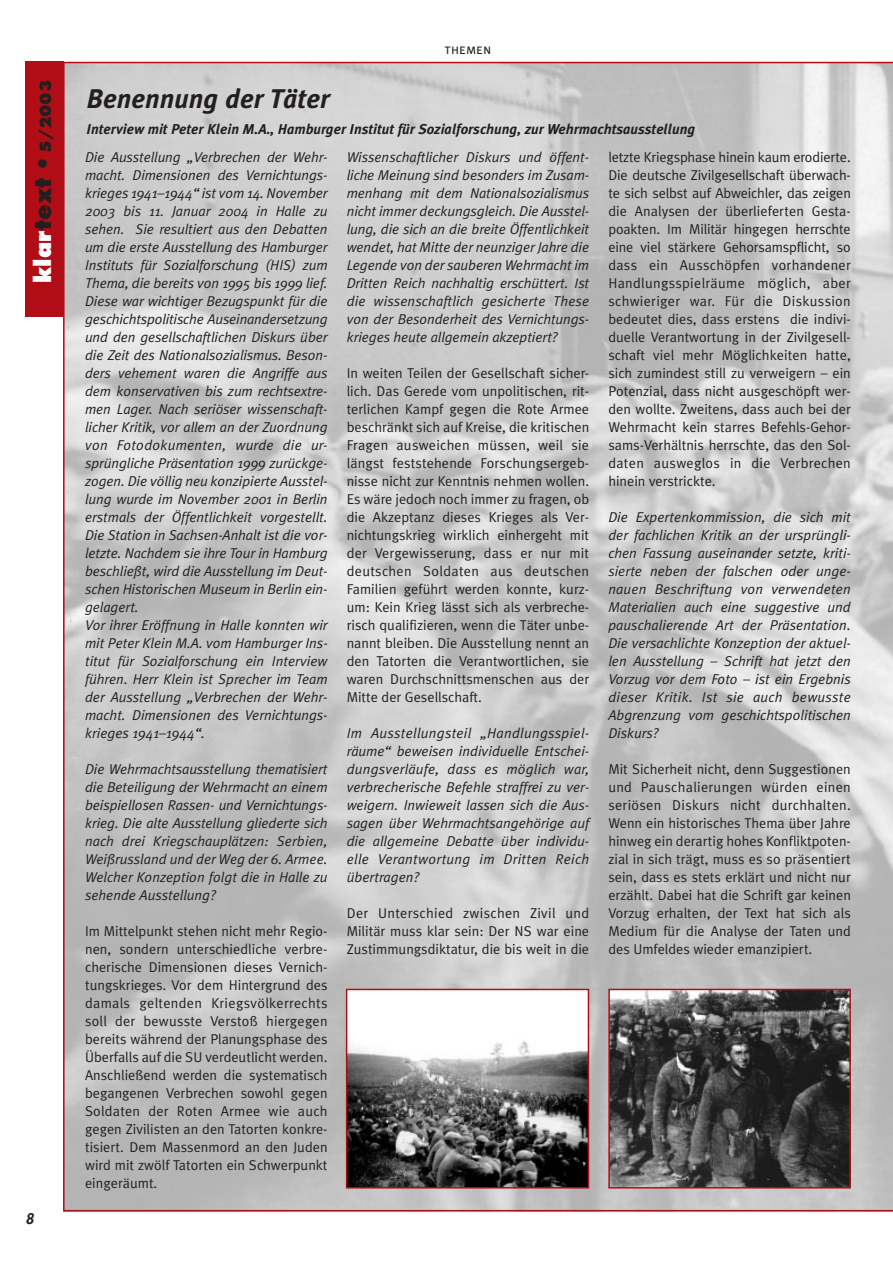
<style>
.page{position:relative;width:893px;height:1263px;background:#fff}
.page>*{position:absolute;margin:0;border:0;box-sizing:border-box;transform-origin:0 0}
.t1{font:italic 700 27px "Meta Plus";color:#231f1f}
.t2{font:800 15px "Futura";color:#231f1f}
.t3{font:italic 14.25px/18px "Meta Plus Normal";letter-spacing:-.005em;color:#231f1f;text-align:justify}
.t4{font:14.25px/18px "Meta Plus Normal";color:#231f1f;text-align:justify}
.t5{font:italic 700 14.25px "Meta Plus";color:#231f1f}
.t6{font:14.25px "Meta Plus Normal Caps";color:#231f1f}
.t7{font:italic 800 14.25px "Futura";color:#231f1f}
.s1{font-size:22.5px;color:#fff}
.s2{font-size:22.5px}
</style>
<div class="page">
<img style="left:65px;top:63px;width:827px;height:1147px">
<div style="left:26px;top:62px;width:38px;height:255px;background:#b10d16"></div>
<hr style="left:60px;top:62px;width:832px;height:1px;background:#b10d16">
<hr style="left:63px;top:63px;width:2px;height:1148px;background:#b10d16">
<hr style="left:64px;top:1210px;width:828px;height:1px;background:#b10d16">
<img style="left:349px;top:992px;width:237px;height:194px">
<div style="left:346px;top:989px;width:243px;height:200px;border:2px solid #b10d16"></div>
<img style="left:611px;top:992px;width:236px;height:194px">
<div style="left:608px;top:989px;width:242px;height:200px;border:2px solid #b10d16"></div>
<p class="t2" style="left:39px;top:283px;width:205px;rotate:-90deg"><span class="s1">klar</span><span class="s2">text •</span>5/2003</p>
<p class="t7" style="left:26px;top:1212px;width:10px">8</p>
<p class="t6" style="left:444px;top:41px;width:48px">themen</p>
<h1 class="t1" style="left:87px;top:88px;width:245px">Benennung der Täter</h1>
<p class="t5" style="left:87px;top:123px;width:610px">Interview mit Peter Klein M.A., Hamburger Institut für Sozialforschung, zur Wehrmachtsausstellung</p>
<p class="t3" style="left:85px;top:149px;width:244px;text-align:left">Die Ausstellung „Verbrechen der Wehr&shy;macht. Dimensionen des Vernichtungs&shy;krieges 1941–1944“ ist vom 14. November 2003 bis 11. Januar 2004 in Halle zu sehen. Sie resultiert aus den Debatten um die erste Ausstellung des Hamburger Instituts für Sozialforschung (HIS) zum Thema, die bereits von 1995 bis 1999 lief.<br>Diese war wichtiger Bezugspunkt für die geschichtspolitische Auseinandersetzung und den gesellschaftlichen Diskurs über die Zeit des Nationalsozialismus. Beson&shy;ders vehement waren die Angriffe aus dem konservativen bis zum rechtsextre&shy;men Lager. Nach seriöser wissenschaft&shy;licher Kritik, vor allem an der Zuordnung von Fotodokumenten, wurde die ur&shy;sprüngliche Präsentation 1999 zurückge&shy;zogen. Die völlig neu konzipierte Ausstel&shy;lung wurde im November 2001 in Berlin erstmals der Öffentlichkeit vorgestellt.<br>Die Station in Sachsen-Anhalt ist die vor&shy;letzte. Nachdem sie ihre Tour in Hamburg beschließt, wird die Ausstellung im Deut&shy;schen Historischen Museum in Berlin ein&shy;gelagert.<br>Vor ihrer Eröffnung in Halle konnten wir mit Peter Klein M.A. vom Hamburger Ins&shy;titut für Sozialforschung ein Interview führen. Herr Klein ist Sprecher im Team der Ausstellung „Verbrechen der Wehr&shy;macht. Dimensionen des Vernichtungs&shy;krieges 1941–1944“.</p>
<p class="t3" style="left:85px;top:761px;width:244px">Die Wehrmachtsausstellung thematisiert die Beteiligung der Wehrmacht an einem beispiellosen Rassen- und Vernichtungs&shy;krieg. Die alte Ausstellung gliederte sich nach drei Kriegschauplätzen: Serbien, Weißrussland und der Weg der 6. Armee.<br>Welcher Konzeption folgt die in Halle zu sehende Ausstellung?</p>
<p class="t4" style="left:85px;top:923px;width:244px">Im Mittelpunkt stehen nicht mehr Regio&shy;nen, sondern unterschiedliche verbre&shy;cherische Dimensionen dieses Vernich&shy;tungskrieges. Vor dem Hintergrund des damals geltenden Kriegsvölkerrechts soll der bewusste Verstoß hiergegen bereits während der Planungsphase des Überfalls auf die SU verdeutlicht werden.<br>Anschließend werden die systematisch begangenen Verbrechen sowohl gegen Soldaten der Roten Armee wie auch gegen Zivilisten an den Tatorten konkre&shy;tisiert. Dem Massenmord an den Juden wird mit zwölf Tatorten ein Schwerpunkt eingeräumt.</p>
<p class="t3" style="left:347px;top:149px;width:244px">Wissenschaftlicher Diskurs und öffent&shy;liche Meinung sind besonders im Zusam&shy;menhang mit dem Nationalsozialismus nicht immer deckungsgleich. Die Ausstel&shy;lung, die sich an die breite Öffentlichkeit wendet, hat Mitte der neunziger Jahre die Legende von der sauberen Wehrmacht im Dritten Reich nachhaltig erschüttert. Ist die wissenschaftlich gesicherte These von der Besonderheit des Vernichtungs&shy;krieges heute allgemein akzeptiert?</p>
<p class="t4" style="left:347px;top:365px;width:244px">In weiten Teilen der Gesellschaft sicher&shy;lich. Das Gerede vom unpolitischen, rit&shy;terlichen Kampf gegen die Rote Armee beschränkt sich auf Kreise, die kritischen Fragen ausweichen müssen, weil sie längst feststehende Forschungsergeb&shy;nisse nicht zur Kenntnis nehmen wollen.<br>Es wäre jedoch noch immer zu fragen, ob die Akzeptanz dieses Krieges als Ver&shy;nichtungskrieg wirklich einhergeht mit der Vergewisserung, dass er nur mit deutschen Soldaten aus deutschen Familien geführt werden konnte, kurz&shy;um: Kein Krieg lässt sich als verbreche&shy;risch qualifizieren, wenn die Täter unbe&shy;nannt bleiben. Die Ausstellung nennt an den Tatorten die Verantwortlichen, sie waren Durchschnittsmenschen aus der Mitte der Gesellschaft.</p>
<p class="t3" style="left:347px;top:725px;width:244px">Im Ausstellungsteil „Handlungsspiel&shy;räume“ beweisen individuelle Entschei&shy;dungsverläufe, dass es möglich war, verbrecherische Befehle straffrei zu ver&shy;weigern. Inwieweit lassen sich die Aus&shy;sagen über Wehrmachtsangehörige auf die allgemeine Debatte über individu&shy;elle Verantwortung im Dritten Reich übertragen?</p>
<p class="t4" style="left:347px;top:905px;width:244px">Der Unterschied zwischen Zivil und Militär muss klar sein: Der NS war eine Zustimmungsdiktatur, die bis weit in die</p>
<p class="t4" style="left:608px;top:149px;width:244px">letzte Kriegsphase hinein kaum erodierte.<br>Die deutsche Zivilgesellschaft überwach&shy;te sich selbst auf Abweichler, das zeigen die Analysen der überlieferten Gesta&shy;poakten. Im Militär hingegen herrschte eine viel stärkere Gehorsamspflicht, so dass ein Ausschöpfen vorhandener Handlungsspielräume möglich, aber schwieriger war. Für die Diskussion bedeutet dies, dass erstens die indivi&shy;duelle Verantwortung in der Zivilgesell&shy;schaft viel mehr Möglichkeiten hatte, sich zumindest still zu verweigern – ein Potenzial, dass nicht ausgeschöpft wer&shy;den wollte. Zweitens, dass auch bei der Wehrmacht kein starres Befehls-Gehor&shy;sams-Verhältnis herrschte, das den Sol&shy;daten ausweglos in die Verbrechen hinein verstrickte.</p>
<p class="t3" style="left:608px;top:509px;width:244px">Die Expertenkommission, die sich mit der fachlichen Kritik an der ursprüngli&shy;chen Fassung auseinander setzte, kriti&shy;sierte neben der falschen oder unge&shy;nauen Beschriftung von verwendeten Materialien auch eine suggestive und pauschalierende Art der Präsentation.<br>Die versachlichte Konzeption der aktuel&shy;len Ausstellung – Schrift hat jetzt den Vorzug vor dem Foto – ist ein Ergebnis dieser Kritik. Ist sie auch bewusste Abgrenzung vom geschichtspolitischen Diskurs?</p>
<p class="t4" style="left:608px;top:761px;width:244px">Mit Sicherheit nicht, denn Suggestionen und Pauschalierungen würden einen seriösen Diskurs nicht durchhalten.<br>Wenn ein historisches Thema über Jahre hinweg ein derartig hohes Konfliktpoten&shy;zial in sich trägt, muss es so präsentiert sein, dass es stets erklärt und nicht nur erzählt. Dabei hat die Schrift gar keinen Vorzug erhalten, der Text hat sich als Medium für die Analyse der Taten und des Umfeldes wieder emanzipiert.</p>
</div>
